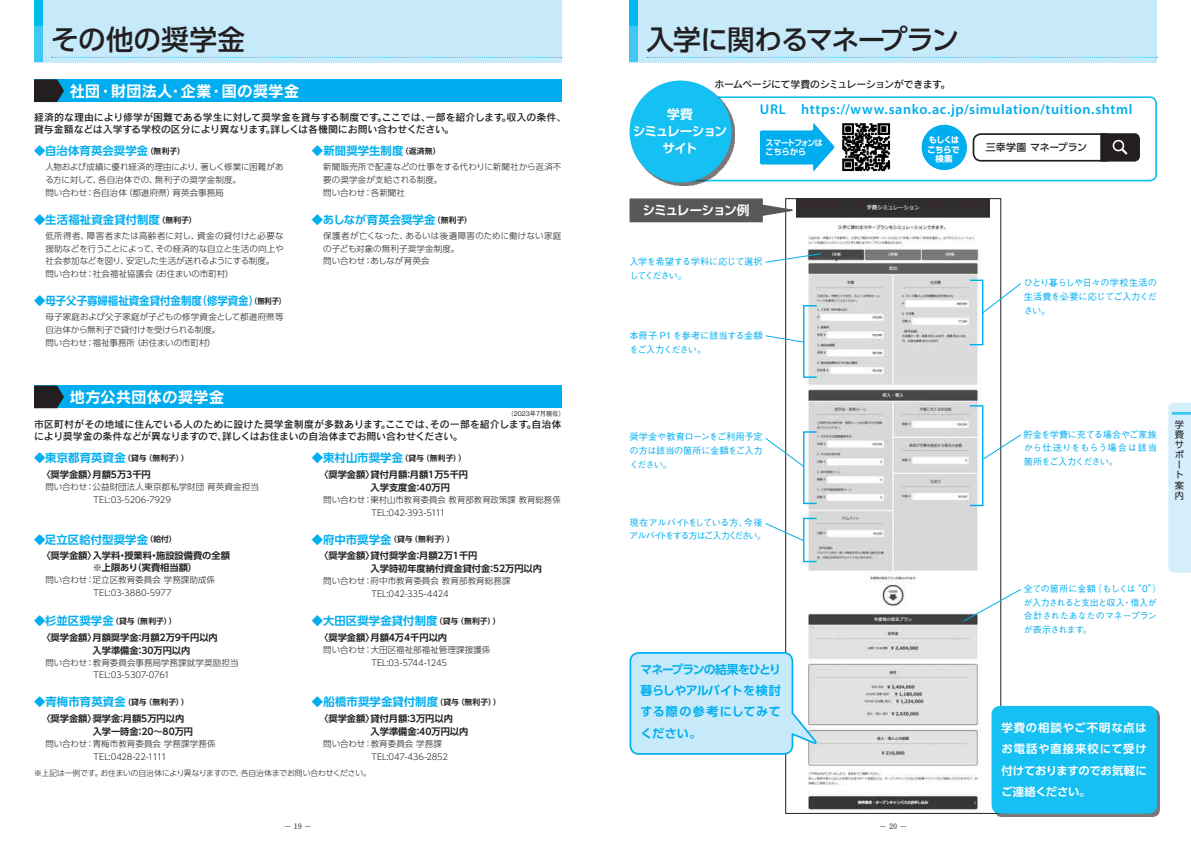
<style>
.page{position:relative;width:1191px;height:842px;background:#fff}
.page>*{position:absolute;margin:0;border:0;box-sizing:border-box;transform-origin:0 0}
.t1{font:500 27.6px "UD Shin Go Pro";letter-spacing:-.03em;color:#231f20}
.t2{font:500 27.6px "UD Shin Go Pro";letter-spacing:.005em;color:#231f20}
.t3{font:15.6px "Rodin Pro B";letter-spacing:-.005em;color:#fff}
.t4{font:600 14.2px "Myriad Pro";letter-spacing:.04em;color:#00aeef}
.t5{font:700 12.8px/17px "UD Shin Go Pro De";letter-spacing:-.095em;color:#fff;text-align:center}
.t6{font:700 12px/21.3px "UD Shin Go Pro De";letter-spacing:-.03em;color:#00aeef;text-align:justify}
.t7{font:700 11.3px "UD Shin Go Pro De";letter-spacing:.01em;color:#00aeef}
.t8{font:700 11.3px/21.3px "UD Shin Go Pro De";letter-spacing:.045em;color:#fff;text-align:justify}
.t9{font:9.9px/12px "Rodin Pro DB";color:#231f20}
.t10{font:9.9px "Rodin Pro DB";letter-spacing:-.045em;color:#231f20}
.t11{font:500 9.9px "UD Shin Go Pro";letter-spacing:-.015em;color:#231f20}
.t12{font:700 9.2px/12.8px "UD Shin Go Pro De";color:#231f20}
.t13{font:500 9.2px/13.8px "Gothic BBB Pro";letter-spacing:-.045em;color:#00aeef;text-align:justify}
.t14{font:500 9.2px/13.8px "Gothic BBB Pro";letter-spacing:-.11em;color:#00aeef}
.t15{font:500 9.2px/13.8px "Gothic BBB Pro";letter-spacing:-.025em;color:#00aeef}
.t16{font:9.2px/10.1px "UD Shin Go Pro";color:#231f20}
.t17{font:500 9px/13.5px "Gothic BBB Pro";letter-spacing:-.03em;color:#00aeef}
.t18{font:300 8.5px/12.8px "UD Shin Go Pro";color:#231f20}
.t19{font:700 8.5px/9.4px "UD Shin Go Pro De";letter-spacing:-.07em;color:#fff;scale:.95 1}
.t20{font:700 8.5px/9.4px "UD Shin Go Pro";letter-spacing:-.055em;color:#fff;text-align:center;scale:.95 1}
.t21{font:700 7.8px "UD Shin Go Pro De";letter-spacing:.015em;color:#231f20}
.t22{font:300 7.8px "UD Shin Go Pro";letter-spacing:-.015em;color:#231f20}
.t23{font:700 7.5px "Futo Min A101 Pr 5";color:#231f20}
.t24{font:500 6.4px "Gothic BBB Pro";color:#231f20}
.s1{font-size:7.8px;color:#231f20}
.s2{font-size:11.3px;color:#00aeef}
</style>
<div class="page">
<div style="left:1168px;top:403px;width:23px;height:170px;background:#d4effb"></div>
<hr style="left:1171px;top:412px;width:20px;height:3px;background:#40c7f4">
<div style="left:34px;top:386px;width:527px;height:22px;background:#00aeef"></div>
<svg style="left:34px;top:386px;width:30px;height:22px"></svg>
<div style="left:34px;top:79px;width:527px;height:23px;background:#00aeef"></div>
<svg style="left:34px;top:79px;width:30px;height:23px"></svg>
<img style="left:800px;top:200px;width:189px;height:611px">
<div style="left:680px;top:96px;width:477px;height:85px;border:2px solid #15c0f2;border-radius:6px"></div>
<div style="left:921px;top:125px;width:46px;height:45px;background:#00aeef;border-radius:50%"></div>
<svg style="left:760px;top:123px;width:75px;height:48px"></svg>
<svg style="left:765px;top:253px;width:56px;height:10px"></svg>
<svg style="left:765px;top:335px;width:38px;height:8px"></svg>
<svg style="left:765px;top:438px;width:38px;height:29px"></svg>
<svg style="left:765px;top:523px;width:38px;height:18px"></svg>
<div style="left:632px;top:83px;width:102px;height:102px;background:#231f20;opacity:.6"></div>
<div style="left:629px;top:81px;width:102px;height:102px;background:#15c0f2;border-radius:50%"></div>
<svg style="left:629px;top:651px;width:189px;height:105px;background:#c2e8f8"></svg>
<div style="left:994px;top:709px;width:165px;height:107px;background:#7b7879"></div>
<div style="left:991px;top:706px;width:166px;height:108px;background:#15c0f2;border-radius:9px"></div>
<svg style="left:963px;top:589px;width:58px;height:33px"></svg>
<svg style="left:983px;top:283px;width:38px;height:30px"></svg>
<svg style="left:983px;top:434px;width:38px;height:26px"></svg>
<img style="left:842px;top:123px;width:49px;height:49px">
<div style="left:972px;top:133px;width:142px;height:29px;border:2px solid #231f20;border-radius:8px"></div>
<svg style="left:1099px;top:133px;width:41px;height:29px"></svg>
<svg style="left:629px;top:198px;width:171px;height:25px;background:#757677"></svg>
<div style="left:803px;top:305px;width:14px;height:73px;border:1px solid #00aeef"></div>
<div style="left:969px;top:280px;width:14px;height:65px;border:1px solid #00aeef"></div>
<div style="left:969px;top:405px;width:14px;height:101px;border:1px solid #00aeef"></div>
<div style="left:803px;top:431px;width:14px;height:73px;border:1px solid #00aeef"></div>
<div style="left:803px;top:518px;width:14px;height:44px;border:1px solid #00aeef"></div>
<div style="left:629px;top:0;width:528px;height:62px;background:#c6eafa"></div>
<svg style="left:647px;top:57px;width:510px;height:1px"></svg>
<div style="left:629px;top:26px;width:9px;height:36px;background:#40c7f4"></div>
<div style="left:629px;top:0;width:9px;height:26px;background:#00baf1"></div>
<div style="left:34px;top:0;width:527px;height:62px;background:#c6eafa"></div>
<svg style="left:52px;top:57px;width:510px;height:1px"></svg>
<div style="left:34px;top:26px;width:9px;height:36px;background:#40c7f4"></div>
<div style="left:34px;top:0;width:9px;height:26px;background:#00baf1"></div>
<h1 class="t2" style="left:51px;top:17px;width:195px">その他の奨学金</h1>
<h1 class="t1" style="left:646px;top:17px;width:314px">入学に関わるマネープラン</h1>
<h2 class="t3" style="left:69px;top:80px;width:231px">社団・財団法人・企業・国の奨学金</h2>
<p class="t9" style="left:34px;top:111px;width:534px">経済的な理由により修学が困難である学生に対して奨学金を貸与する制度です。ここでは、一部を紹介します。収入の条件、貸与金額などは入学する学校の区分により異なります。詳しくは各機関にお問い合わせください。</p>
<h3 class="t7" style="left:34px;top:142px;width:152px">◆自治体育英会奨学金<span class="s1">（無利子）</span></h3>
<p class="t18" style="left:45px;top:160px;width:240px">人物および成績に優れ経済的理由により、著しく修業に困難がある方に対して、各自治体での、無利子の奨学金制度。<br>問い合わせ：各自治体（都道府県）育英会事務局</p>
<h3 class="t7" style="left:312px;top:142px;width:130px">◆新聞奨学生制度<span class="s1">（返済無）</span></h3>
<p class="t18" style="left:323px;top:160px;width:240px">新聞販売所で配達などの仕事をする代わりに新聞社から返済不要の奨学金が支給される制度。<br>問い合わせ：各新聞社</p>
<h3 class="t7" style="left:34px;top:210px;width:164px">◆生活福祉資金貸付制度<span class="s1">（無利子）</span></h3>
<p class="t18" style="left:45px;top:229px;width:240px">低所得者、障害者または高齢者に対し、資金の貸付けと必要な援助などを行うことによって、その経済的な自立と生活の向上や社会参加などを図り、安定した生活が送れるようにする制度。問い合わせ：社会福祉協議会（お住まいの市町村）</p>
<h3 class="t7" style="left:34px;top:292px;width:253px">◆母子父子寡婦福祉資金貸付金制度（修学資金）<span class="s1">（無利子）</span></h3>
<p class="t18" style="left:45px;top:310px;width:240px">母子家庭および父子家庭が子どもの修学資金として都道府県等自治体から無利子で貸付けを受けられる制度。<br>問い合わせ：福祉事務所（お住まいの市町村）</p>
<h2 class="t3" style="left:69px;top:386px;width:156px">地方公共団体の奨学金</h2>
<h3 class="t7" style="left:312px;top:210px;width:162px">◆あしなが育英会奨学金<span class="s1">（無利子）</span></h3>
<p class="t18" style="left:323px;top:229px;width:240px">保護者が亡くなった、あるいは後遺障害のために働けない家庭の子ども対象の無利子奨学金制度。<br>問い合わせ：あしなが育英会</p>
<p class="t24" style="left:507px;top:409px;width:59px">（2023年7月現在）</p>
<p class="t9" style="left:34px;top:418px;width:529px">市区町村がその地域に住んでいる人のために設けた奨学金制度が多数あります。ここでは、その一部を紹介します。自治体により奨学金の条件などが異なりますので、詳しくはお住まいの自治体までお問い合わせください。</p>
<p class="t21" style="left:34px;top:452px;width:156px"><span class="s2">◆東京都育英資金</span>（貸与（無利子））</p>
<p class="t12" style="left:41px;top:468px;width:111px">〈奨学金額〉月額5万3千円</p>
<p class="t18" style="left:94px;top:480px;width:167px;text-indent:-48px">問い合わせ：公益財団法人東京都私学財団 育英資金担当<br>TEL:03-5206-7929</p>
<p class="t21" style="left:312px;top:452px;width:156px"><span class="s2">◆東村山市奨学金</span>（貸与（無利子））</p>
<p class="t12" style="left:370px;top:468px;width:99px;text-indent:-51px">〈奨学金額〉貸付月額：月額1万5千円入学支度金：40万円</p>
<p class="t18" style="left:371px;top:493px;width:191px;text-indent:-48px">問い合わせ：東村山市教育委員会 教育部教育政策課 教育総務係<br>TEL:042-393-5111</p>
<h3 class="t7" style="left:34px;top:530px;width:144px">◆足立区給付型奨学金<span class="s1">（給付）</span></h3>
<p class="t12" style="left:93px;top:550px;width:139px;line-height:12.1px;text-indent:-51px">〈奨学金額〉入学料・授業料・施設設備費の全額※上限あり（実費相当額）</p>
<p class="t18" style="left:45px;top:573px;width:171px;text-align:center">問い合わせ：足立区教育委員会 学務課助成係<br>TEL:03-3880-5977</p>
<p class="t21" style="left:34px;top:614px;width:144px"><span class="s2">◆杉並区奨学金</span>（貸与（無利子））</p>
<p class="t12" style="left:93px;top:631px;width:127px;text-indent:-51px">〈奨学金額〉月額奨学金：月額2万9千円以内入学準備金：30万円以内</p>
<p class="t18" style="left:94px;top:656px;width:146px;text-indent:-48px">問い合わせ：教育委員会事務局学務課就学奨励担当<br>TEL:03-5307-0761</p>
<p class="t21" style="left:34px;top:696px;width:156px"><span class="s2">◆青梅市育英資金</span>（貸与（無利子））</p>
<p class="t12" style="left:93px;top:712px;width:102px;text-indent:-51px">〈奨学金額〉奨学金：月額5万円以内入学一時金：20～80万円</p>
<p class="t18" style="left:45px;top:737px;width:172px;text-align:center">問い合わせ：青梅市教育委員会 学務課学務係<br>TEL:0428-22-1111</p>
<p class="t21" style="left:312px;top:533px;width:144px"><span class="s2">◆府中市奨学金</span>（貸与（無利子））</p>
<p class="t12" style="left:370px;top:549px;width:173px;text-indent:-51px">〈奨学金額〉貸付奨学金：月額2万1千円<br>入学時初年度納付資金貸付金：52万円以内</p>
<p class="t18" style="left:371px;top:574px;width:141px;text-indent:-48px">問い合わせ：府中市教育委員会 教育部教育総務課<br>TEL:042-335-4424</p>
<h3 class="t7" style="left:312px;top:611px;width:190px">◆大田区奨学金貸付制度<span class="s1">（貸与（無利子））</span></h3>
<p class="t12" style="left:319px;top:631px;width:129px">〈奨学金額〉月額4万4千円以内</p>
<p class="t18" style="left:323px;top:643px;width:169px;text-align:center">問い合わせ：大田区福祉部福祉管理課援護係<br>TEL:03-5744-1245</p>
<h3 class="t7" style="left:312px;top:693px;width:191px">◆船橋市奨学金貸付制度<span class="s1">（貸与（無利子））</span></h3>
<p class="t12" style="left:370px;top:712px;width:99px;text-indent:-51px">〈奨学金額〉貸付月額：3万円以内<br>入学準備金：40万円以内</p>
<p class="t18" style="left:371px;top:737px;width:78px;text-indent:-48px">問い合わせ：教育委員会 学務課<br>TEL:047-436-2852</p>
<p class="t22" style="left:34px;top:766px;width:338px">※上記は一例です。お住まいの自治体により異なりますので、各自治体までお問い合わせください。</p>
<p class="t10" style="left:714px;top:78px;width:237px">ホームページにて学費のシミュレーションができます。</p>
<h3 class="t5" style="left:633px;top:106px;width:96px">学費<br>シミュレーションサイト</h3>
<h3 class="t4" style="left:760px;top:100px;width:374px">URL https://www.sanko.ac.jp/simulation/tuition.shtml</h3>
<p class="t20" style="left:927px;top:135px;width:36px">もしくはこちらで検索</p>
<p class="t19" style="left:765px;top:138px;width:62px">スマートフォンはこちらから</p>
<p class="t11" style="left:985px;top:139px;width:103px">三幸学園 マネープラン</p>
<h3 class="t5" style="left:642px;top:201px;width:108px">シミュレーション例</h3>
<p class="t13" style="left:629px;top:253px;width:135px">入学を希望する学科に応じて選択してください。</p>
<p class="t15" style="left:629px;top:328px;width:135px">本冊子 P1を参考に該当する金額をご入力ください。</p>
<p class="t13" style="left:629px;top:429px;width:135px">奨学金や教育ローンをご利用予定の方は該当の箇所に金額をご入力ください。</p>
<p class="t14" style="left:629px;top:514px;width:139px">現在アルバイトをしている方、今後アルバイトをする方はご入力ください。</p>
<h3 class="t6" style="left:640px;top:658px;width:142px">マネープランの結果をひとり暮らしやアルバイトを検討する際の参考にしてみてください。</h3>
<p class="t13" style="left:1023px;top:275px;width:135px">ひとり暮らしや日々の学校生活の生活費を必要に応じてご入力ください。</p>
<p class="t13" style="left:1023px;top:426px;width:135px">貯金を学費に充てる場合やご家族から仕送りをもらう場合は該当箇所をご入力ください。</p>
<p class="t17" style="left:1023px;top:581px;width:139px">全ての箇所に金額（もしくは“0”）が入力されると支出と収入・借入が合計されたあなたのマネープランが表示されます。</p>
<h3 class="t8" style="left:1001px;top:717px;width:147px">学費の相談やご不明な点はお電話や直接来校にて受け付けておりますのでお気軽にご連絡ください。</h3>
<p class="t23" style="left:284px;top:820px;width:30px">－ 19 －</p>
<p class="t23" style="left:879px;top:820px;width:30px">－ 20 －</p>
<p class="t16" style="left:1174px;top:419px;width:11px">学費サポート案内</p>
</div>
